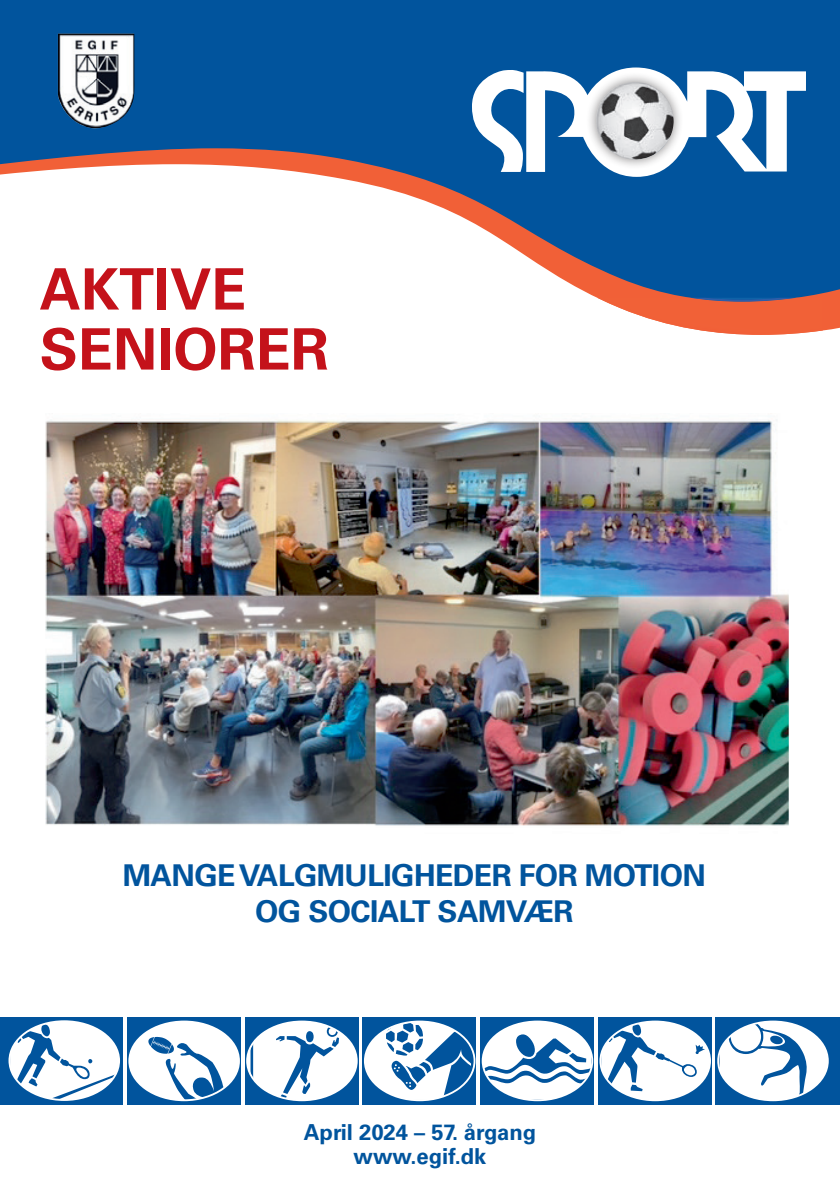
<style>
.page{position:relative;width:840px;height:1191px;background:#fff}
.page>*{position:absolute;margin:0;border:0;box-sizing:border-box;transform-origin:0 0}
.Brødtekst_10_12{font:700 57.2px/60px "Univers LT Std";color:#c4121a}
.Brødtekst_10_12-2{font:700 30px/36px "Univers LT Std";letter-spacing:-.02em;color:#01549d;text-align:center}
.t1{font:700 22px "Univers LT Std";color:#01549d}
</style>
<div class="page">
<svg style="left:0;top:0;width:839px;height:302px;fill:#01549d"></svg>
<svg style="left:471px;top:67px;width:334px;height:110px"></svg>
<img style="left:58px;top:34px;width:77px;height:96px">
<img style="left:596px;top:298px;width:226px;height:37px">
<img style="left:689px;top:298px;width:106px;height:4px">
<div style="left:585px;top:72px;width:98px;height:97px;background:#231f20;opacity:.5"></div>
<img style="left:595px;top:82px;width:78px;height:77px;border-radius:39px">
<div style="left:0;top:1017px;width:123px;height:87px;background:#01549d"></div>
<div style="left:127px;top:1017px;width:113px;height:87px;background:#01549d"></div>
<div style="left:244px;top:1017px;width:114px;height:87px;background:#01549d"></div>
<div style="left:362px;top:1017px;width:114px;height:87px;background:#01549d"></div>
<div style="left:480px;top:1017px;width:113px;height:87px;background:#01549d"></div>
<div style="left:597px;top:1017px;width:114px;height:87px;background:#01549d"></div>
<div style="left:715px;top:1017px;width:124px;height:87px;background:#01549d"></div>
<svg style="left:9px;top:1020px;width:111px;height:81px"></svg>
<svg style="left:128px;top:1020px;width:112px;height:81px"></svg>
<svg style="left:246px;top:1020px;width:111px;height:81px"></svg>
<svg style="left:364px;top:1020px;width:111px;height:81px"></svg>
<svg style="left:481px;top:1020px;width:112px;height:81px"></svg>
<svg style="left:599px;top:1020px;width:111px;height:81px"></svg>
<svg style="left:717px;top:1020px;width:111px;height:81px"></svg>
<img style="left:45px;top:420px;width:743px;height:406px">
<p class="Brødtekst_10_12" style="left:40px;top:260px;width:290px">AKTIVE<br>SENIORER</p>
<p class="Brødtekst_10_12-2" style="left:123px;top:857px;width:584px">MANGE VALGMULIGHEDER FOR MOTION<br>OG SOCIALT SAMVÆR</p>
<p class="t1" style="left:303px;top:1119px;width:234px">April 2024 – 57. årgang</p>
<p class="t1" style="left:353px;top:1143px;width:134px">www.egif.dk</p>
</div>
